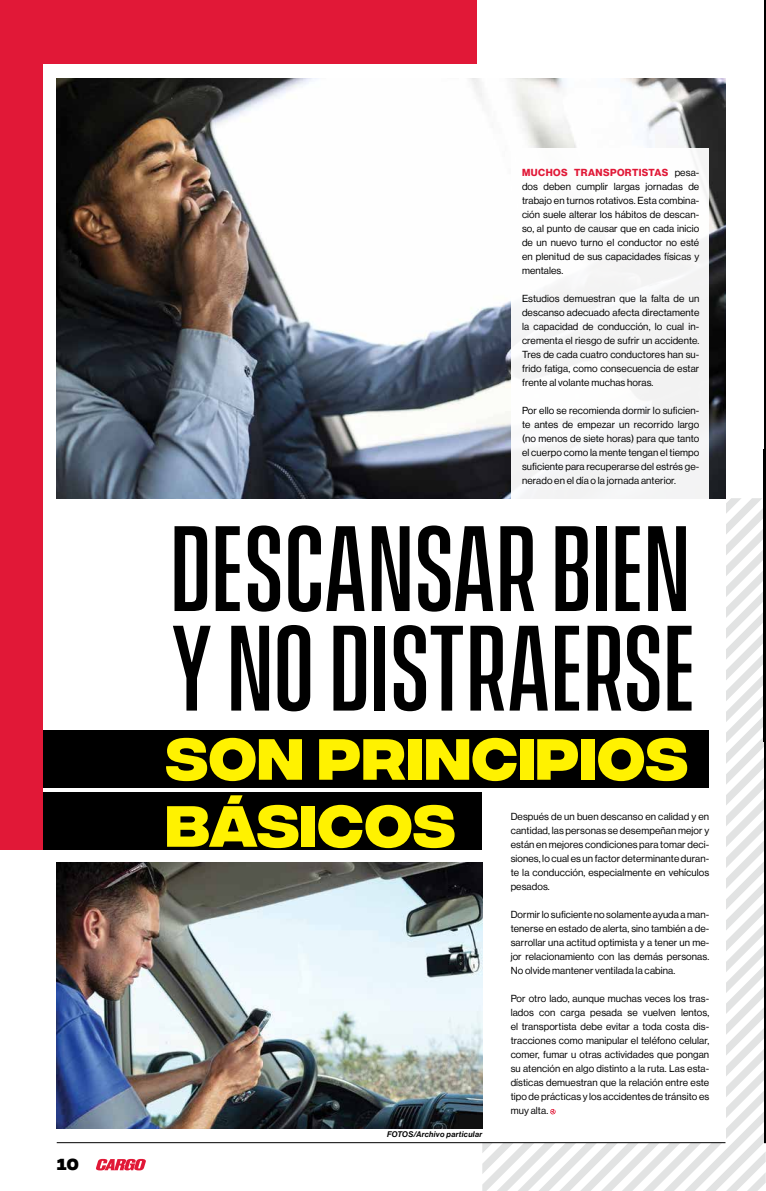
<style>
.page{position:relative;width:766px;height:1191px;background:#fff}
.page>*{position:absolute;margin:0;border:0;box-sizing:border-box;transform-origin:0 0}
.t1{font:500 110.6px/99.5px "Vanguard CF";color:#000}
.t2{font:700 57.9px/67px "Integral CF";letter-spacing:.01em;color:#fff200}
.t3{font:700 16px "Integral CF";color:#000}
.t4{font:10px/14px "Neue Haas Display";letter-spacing:.01em;color:#000;text-align:justify}
.t5{font:italic 500 8px "Neue Haas Display";letter-spacing:.04em;color:#000}
.s1{font-weight:700;color:#e11837}
</style>
<div class="page">
<svg style="left:482px;top:498px;width:283px;height:693px"></svg>
<div style="left:0;top:0;width:477px;height:850px;background:#e11837"></div>
<div style="left:43px;top:64px;width:682px;height:1078px;background:#fff"></div>
<svg style="left:96px;top:1158px;width:50px;height:12px"></svg>
<img style="left:57px;top:862px;width:425px;height:266px">
<img style="left:57px;top:78px;width:668px;height:420px">
<svg style="left:550px;top:1109px;width:5px;height:5px"></svg>
<div style="left:511px;top:148px;width:197px;height:350px;background:#f6f6f7"></div>
<div style="left:43px;top:730px;width:665px;height:57px;background:#000"></div>
<div style="left:43px;top:792px;width:439px;height:58px;background:#000"></div>
<hr style="left:57px;top:1142px;width:668px;height:1px;background:#000">
<hr style="left:763px;top:0;width:2px;height:1142px;background:#000">
<h3 class="t3" style="left:57px;top:1155px;width:23px">10</h3>
<p class="t4" style="left:522px;top:166px;width:179px"><span class="s1">MUCHOS TRANSPORTISTAS</span> pesa&shy;dos deben cumplir largas jornadas de trabajo en turnos rotativos. Esta combina&shy;ción suele alterar los hábitos de descan&shy;so, al punto de causar que en cada inicio de un nuevo turno el conductor no esté en plenitud de sus capacidades físicas y mentales.</p>
<p class="t4" style="left:522px;top:292px;width:179px">Estudios demuestran que la falta de un descanso adecuado afecta directamente la capacidad de conducción, lo cual in&shy;crementa el riesgo de sufrir un accidente.<br>Tres de cada cuatro conductores han su&shy;frido fatiga, como consecuencia de estar frente al volante muchas horas.</p>
<p class="t4" style="left:522px;top:404px;width:179px">Por ello se recomienda dormir lo suficien&shy;te antes de empezar un recorrido largo (no menos de siete horas) para que tanto el cuerpo como la mente tengan el tiempo suficiente para recuperarse del estrés ge&shy;nerado en el día o la jornada anterior.</p>
<h1 class="t1" style="left:170px;top:524px;width:527px">DESCANSAR BIEN<br>Y NO DISTRAERSE</h1>
<h2 class="t2" style="left:165px;top:731px;width:524px">SON PRINCIPIOS<br>BÁSICOS</h2>
<p class="t4" style="left:510px;top:810px;width:200px">Después de un buen descanso en calidad y en cantidad, las personas se desempeñan mejor y están en mejores condiciones para tomar deci&shy;siones, lo cual es un factor determinante duran&shy;te la conducción, especialmente en vehículos pesados.</p>
<p class="t4" style="left:510px;top:908px;width:200px">Dormir lo suficiente no solamente ayuda a man&shy;tenerse en estado de alerta, sino también a de&shy;sarrollar una actitud optimista y a tener un me&shy;jor relacionamiento con las demás personas.<br>No olvide mantener ventilada la cabina.</p>
<p class="t4" style="left:510px;top:992px;width:200px">Por otro lado, aunque muchas veces los tras&shy;lados con carga pesada se vuelven lentos, el transportista debe evitar a toda costa dis&shy;tracciones como manipular el teléfono celular, comer, fumar u otras actividades que pongan su atención en algo distinto a la ruta. Las esta&shy;dísticas demuestran que la relación entre este tipo de prácticas y los accidentes de tránsito es muy alta.</p>
<p class="t5" style="left:387px;top:1129px;width:97px">FOTOS/Archivo particular</p>
</div>
